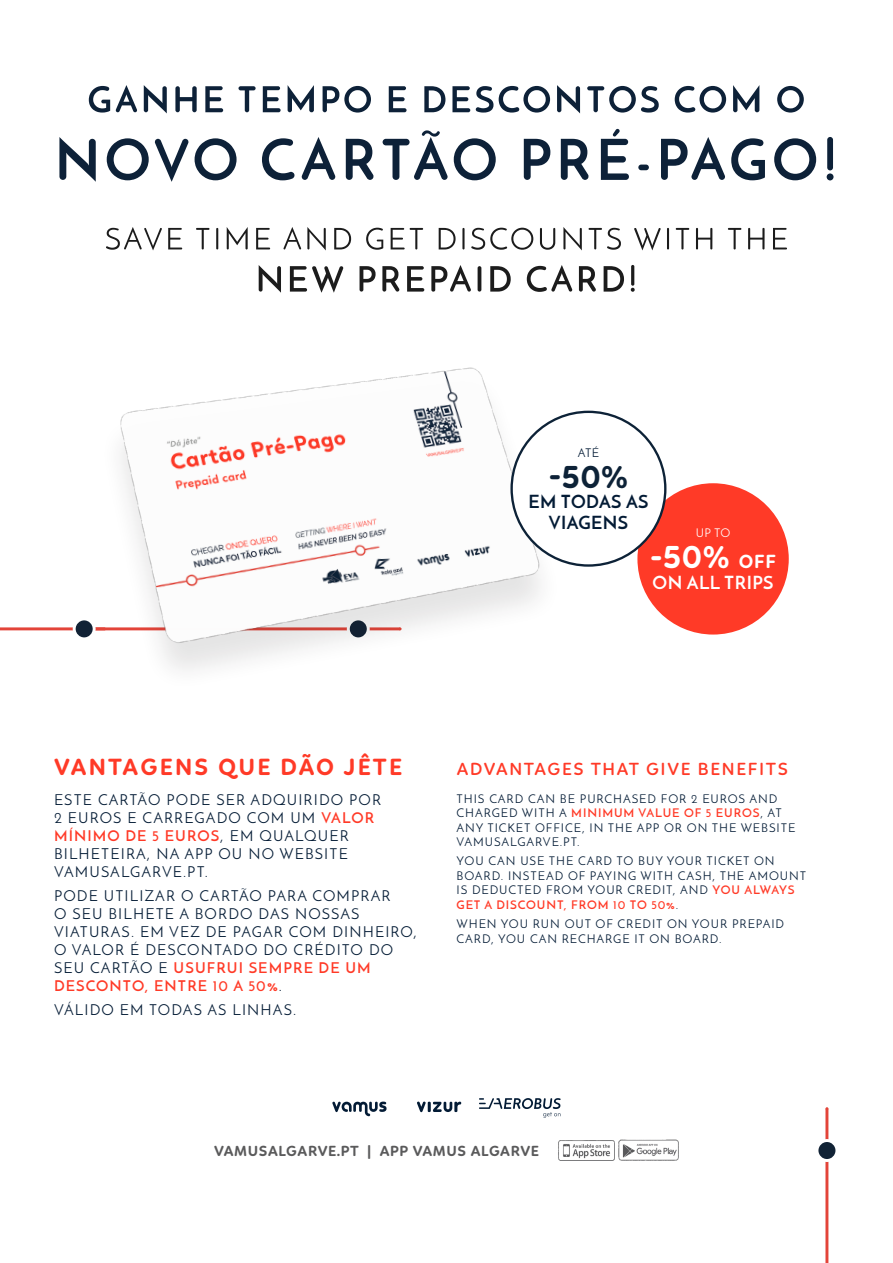
<style>
.page{position:relative;width:893px;height:1263px;background:#fff}
.page>*{position:absolute;margin:0;border:0;box-sizing:border-box;transform-origin:0 0}
.t1{font:700 32.4px "Linotte";color:#fff}
.t2{font:700 32.4px "Linotte";color:#0d2237}
.t3{font:700 24px "Linotte";letter-spacing:.09em;color:#ff3a27}
.t4{font:600 18px "Linotte";letter-spacing:.09em;color:#ff3a27}
.t5{font:700 18px/21.6px "Josefin Sans";letter-spacing:.025em;color:#031b35;text-align:center}
.t6{font:700 18px "Josefin Sans";letter-spacing:.025em;color:#fff}
.t7{font:15px/18px "Josefin Sans";letter-spacing:.075em;color:#031b35}
.t8{font:700 15px "Linotte";letter-spacing:.04em;color:#5a5a5b}
.t9{font:12px/14.4px "Josefin Sans";letter-spacing:.075em;color:#031b35}
.t10{font:12px "Josefin Sans";color:#fff}
.s1{font-size:19.5px}
.s2{font-weight:600;color:#ff3a27}
</style>
<div class="page">
<hr style="left:825px;top:1109px;width:3px;height:43px;background:#e34439">
<hr style="left:825px;top:1150px;width:3px;height:113px;background:#e34439">
<hr style="left:0;top:627px;width:105px;height:3px;background:#e34439">
<div style="left:817px;top:1140px;width:20px;height:20px;background:#112235;border-radius:50%"></div>
<div style="left:815px;top:1139px;width:23px;height:23px;border:3px solid #fff;border-radius:50%"></div>
<img style="left:58px;top:367px;width:560px;height:303px">
<img style="left:558px;top:1140px;width:56px;height:21px">
<img style="left:618px;top:1139px;width:61px;height:22px">
<div style="left:636px;top:482px;width:154px;height:154px;background:#ff3a27;border-radius:50%"></div>
<div style="left:512px;top:412px;width:153px;height:153px;background:#fff;border-radius:50%"></div>
<svg style="left:144px;top:85px;width:23px;height:28px"></svg>
<svg style="left:175px;top:86px;width:22px;height:26px"></svg>
<svg style="left:205px;top:86px;width:18px;height:26px"></svg>
<svg style="left:238px;top:86px;width:18px;height:26px"></svg>
<svg style="left:263px;top:86px;width:18px;height:26px"></svg>
<svg style="left:288px;top:85px;width:26px;height:27px"></svg>
<svg style="left:323px;top:86px;width:48px;height:27px"></svg>
<svg style="left:389px;top:86px;width:18px;height:26px"></svg>
<svg style="left:424px;top:86px;width:21px;height:26px"></svg>
<svg style="left:452px;top:86px;width:18px;height:26px"></svg>
<svg style="left:557px;top:85px;width:23px;height:28px"></svg>
<svg style="left:733px;top:85px;width:26px;height:27px"></svg>
<svg style="left:777px;top:86px;width:27px;height:27px"></svg>
<svg style="left:59px;top:137px;width:37px;height:45px"></svg>
<svg style="left:107px;top:138px;width:82px;height:44px"></svg>
<svg style="left:195px;top:138px;width:42px;height:42px"></svg>
<svg style="left:301px;top:137px;width:35px;height:43px"></svg>
<svg style="left:346px;top:139px;width:28px;height:41px"></svg>
<svg style="left:454px;top:138px;width:42px;height:42px"></svg>
<svg style="left:524px;top:139px;width:26px;height:41px"></svg>
<svg style="left:561px;top:139px;width:28px;height:41px"></svg>
<svg style="left:601px;top:129px;width:28px;height:51px"></svg>
<div style="left:638px;top:165px;width:11px;height:5px;background:#0d2138;border-radius:3px"></div>
<svg style="left:774px;top:138px;width:42px;height:42px"></svg>
<svg style="left:827px;top:137px;width:6px;height:43px"></svg>
<svg style="left:89px;top:85px;width:48px;height:28px"></svg>
<svg style="left:661px;top:137px;width:104px;height:43px"></svg>
<svg style="left:383px;top:130px;width:65px;height:50px"></svg>
<svg style="left:675px;top:86px;width:51px;height:27px"></svg>
<svg style="left:499px;top:86px;width:51px;height:27px"></svg>
<svg style="left:262px;top:138px;width:32px;height:42px"></svg>
<svg style="left:476px;top:86px;width:17px;height:27px"></svg>
<svg style="left:587px;top:86px;width:72px;height:27px"></svg>
<svg style="left:283px;top:227px;width:18px;height:22px"></svg>
<svg style="left:168px;top:228px;width:14px;height:21px"></svg>
<svg style="left:196px;top:228px;width:13px;height:21px"></svg>
<hr style="left:216px;top:228px;width:2px;height:21px;background:#1c1c1c">
<svg style="left:227px;top:227px;width:21px;height:22px"></svg>
<svg style="left:256px;top:228px;width:14px;height:21px"></svg>
<svg style="left:307px;top:227px;width:19px;height:23px"></svg>
<svg style="left:334px;top:228px;width:17px;height:21px"></svg>
<svg style="left:391px;top:228px;width:32px;height:21px"></svg>
<svg style="left:439px;top:228px;width:17px;height:21px"></svg>
<hr style="left:462px;top:228px;width:3px;height:21px;background:#1c1c1c">
<svg style="left:540px;top:228px;width:15px;height:22px"></svg>
<svg style="left:563px;top:227px;width:19px;height:23px"></svg>
<svg style="left:634px;top:228px;width:27px;height:22px"></svg>
<hr style="left:667px;top:228px;width:2px;height:21px;background:#1c1c1c">
<svg style="left:676px;top:228px;width:13px;height:21px"></svg>
<svg style="left:696px;top:228px;width:16px;height:21px"></svg>
<svg style="left:728px;top:228px;width:13px;height:21px"></svg>
<svg style="left:748px;top:228px;width:17px;height:21px"></svg>
<svg style="left:773px;top:228px;width:14px;height:21px"></svg>
<svg style="left:259px;top:265px;width:22px;height:28px"></svg>
<svg style="left:290px;top:266px;width:54px;height:27px"></svg>
<svg style="left:360px;top:266px;width:16px;height:26px"></svg>
<svg style="left:382px;top:266px;width:18px;height:26px"></svg>
<svg style="left:407px;top:266px;width:17px;height:26px"></svg>
<svg style="left:431px;top:265px;width:40px;height:27px"></svg>
<hr style="left:478px;top:266px;width:3px;height:26px;background:#1c1c1c;border-radius:2px">
<svg style="left:490px;top:266px;width:21px;height:26px"></svg>
<svg style="left:579px;top:266px;width:17px;height:26px"></svg>
<svg style="left:604px;top:266px;width:20px;height:26px"></svg>
<svg style="left:631px;top:265px;width:4px;height:27px"></svg>
<svg style="left:106px;top:227px;width:56px;height:23px"></svg>
<svg style="left:588px;top:228px;width:33px;height:22px"></svg>
<svg style="left:366px;top:228px;width:17px;height:22px"></svg>
<svg style="left:471px;top:228px;width:62px;height:22px"></svg>
<svg style="left:527px;top:265px;width:46px;height:27px"></svg>
<svg style="left:332px;top:1101px;width:55px;height:15px"></svg>
<svg style="left:417px;top:1101px;width:44px;height:11px"></svg>
<svg style="left:479px;top:1098px;width:82px;height:20px"></svg>
<p class="t9" style="left:578px;top:445px;width:23px">ATÉ</p>
<p class="t2" style="left:549px;top:458px;width:80px">-50%</p>
<p class="t5" style="left:528px;top:491px;width:122px">EM TODAS AS<br>VIAGENS</p>
<p class="t10" style="left:696px;top:526px;width:36px">UP TO</p>
<p class="t1" style="left:650px;top:538px;width:127px">-50% <span class="s1">OFF</span></p>
<p class="t6" style="left:653px;top:572px;width:122px">ON ALL TRIPS</p>
<p class="t3" style="left:54px;top:753px;width:350px">VANTAGENS QUE DÃO JÊTE</p>
<p class="t4" style="left:457px;top:758px;width:333px">ADVANTAGES THAT GIVE BENEFITS</p>
<p class="t7" style="left:54px;top:791px;width:329px">ESTE CARTÃO PODE SER ADQUIRIDO POR<br>2 EUROS E CARREGADO COM UM <span class="s2">VALOR<br>MÍNIMO DE 5 EUROS</span>, EM QUALQUER<br>BILHETEIRA, NA APP OU NO WEBSITE<br>VAMUSALGARVE.PT.</p>
<p class="t7" style="left:54px;top:887px;width:365px">PODE UTILIZAR O CARTÃO PARA COMPRAR<br>O SEU BILHETE A BORDO DAS NOSSAS<br>VIATURAS. EM VEZ DE PAGAR COM DINHEIRO,<br>O VALOR É DESCONTADO DO CRÉDITO DO<br>SEU CARTÃO E <span class="s2">USUFRUI SEMPRE DE UM<br>DESCONTO, ENTRE 10 A 50%</span>.</p>
<p class="t7" style="left:54px;top:1001px;width:244px">VÁLIDO EM TODAS AS LINHAS.</p>
<p class="t9" style="left:457px;top:791px;width:340px">THIS CARD CAN BE PURCHASED FOR 2 EUROS AND CHARGED WITH A <span class="s2">MINIMUM VALUE OF 5 EUROS</span>, AT ANY TICKET OFFICE, IN THE APP OR ON THE WEBSITE VAMUSALGARVE.PT.</p>
<p class="t9" style="left:457px;top:854px;width:351px">YOU CAN USE THE CARD TO BUY YOUR TICKET ON BOARD. INSTEAD OF PAYING WITH CASH, THE AMOUNT IS DEDUCTED FROM YOUR CREDIT, AND <span class="s2">YOU ALWAYS GET A DISCOUNT, FROM 10 TO 50%</span>.</p>
<p class="t9" style="left:457px;top:917px;width:329px">WHEN YOU RUN OUT OF CREDIT ON YOUR PREPAID<br>CARD, YOU CAN RECHARGE IT ON BOARD.</p>
<p class="t8" style="left:214px;top:1142px;width:327px">VAMUSALGARVE.PT | APP VAMUS ALGARVE</p>
</div>
